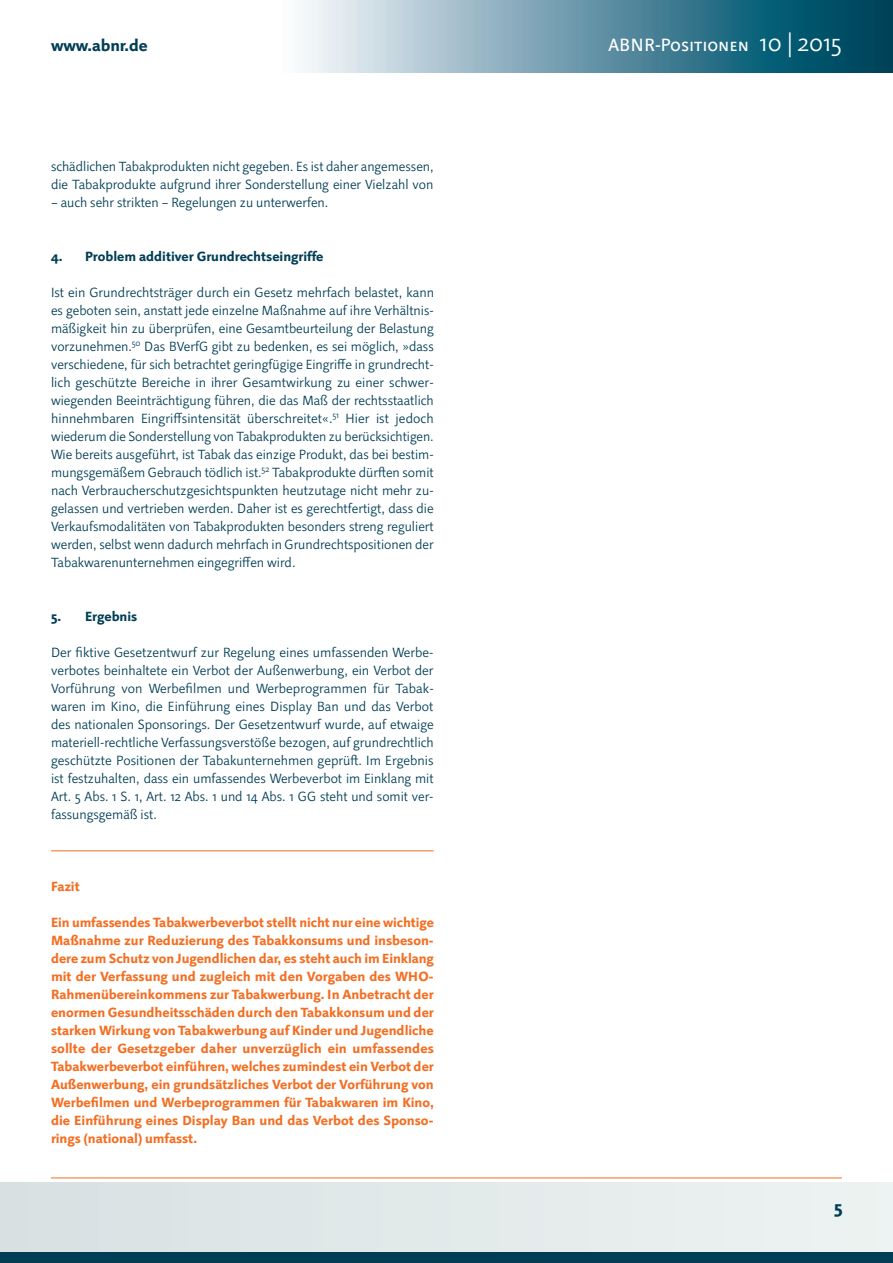
<style>
.page{position:relative;width:893px;height:1263px;background:#fff}
.page>*{position:absolute;margin:0;border:0;box-sizing:border-box;transform-origin:0 0}
.t1{font:18px "Projekt Kapitaelchen";letter-spacing:-.005em;color:#fff}
.t2{font:18px "Projekt Fett";color:#003e55}
.t3{font:16.5px "Projekt Fett";color:#003e55}
.t4{font:300 13.5px/18px "Projekt O";color:#003e55;text-align:justify}
.t5{font:13.5px/18px "Projekt Fett";color:#f36e21;text-align:justify}
.t6{font:13.5px "Projekt Fett";color:#003e55}
.s1{font-family:"Projekt O";font-weight:300;font-size:24.75px}
</style>
<div class="page">
<div style="left:0;top:1182px;width:893px;height:81px;background:#e2e9ea"></div>
<div style="left:0;top:1252px;width:893px;height:11px;background:#003e55"></div>
<svg style="left:302px;top:0;width:591px;height:72px;background:#6595a6"></svg>
<hr style="left:51px;top:1177px;width:791px;height:1px;background:#f36e21">
<hr style="left:51px;top:850px;width:383px;height:1px;background:#f36e21">
<p class="t3" style="left:51px;top:36px;width:98px">www.abnr.de</p>
<h1 class="t1" style="left:608px;top:35px;width:235px">ABNR-Positionen <span class="s1">10 | 2015</span></h1>
<p class="t4" style="left:51px;top:158px;width:384px">schädlichen Tabakprodukten nicht gegeben. Es ist daher angemessen, die Tabakprodukte aufgrund ihrer Sonderstellung einer Vielzahl von</p>
<p class="t4" style="left:51px;top:194px;width:279px">– auch sehr strikten – Regelungen zu unterwerfen.</p>
<p class="t6" style="left:51px;top:248px;width:274px">4. Problem additiver Grundrechtseingriffe</p>
<p class="t4" style="left:51px;top:284px;width:385px">Ist ein Grundrechtsträger durch ein Gesetz mehrfach belastet, kann es geboten sein, anstatt jede einzelne Maßnahme auf ihre Verhältnis&shy;mäßigkeit hin zu überprüfen, eine Gesamtbeurteilung der Belastung vorzunehmen.<sup>50</sup> Das BVerfG gibt zu bedenken, es sei möglich, »dass verschiedene, für sich betrachtet geringfügige Eingriffe in grundrecht&shy;lich geschützte Bereiche in ihrer Gesamtwirkung zu einer schwer&shy;wiegenden Beeinträchtigung führen, die das Maß der rechtsstaatlich hinnehmbaren Eingriffsintensität überschreitet«.<sup>51</sup> Hier ist jedoch wiederum die Sonderstellung von Tabakprodukten zu berücksichtigen.<br>Wie bereits ausgeführt, ist Tabak das einzige Produkt, das bei bestim&shy;mungsgemäßem Gebrauch tödlich ist.<sup>52</sup> Tabakprodukte dürften somit nach Verbraucherschutzgesichtspunkten heutzutage nicht mehr zu&shy;gelassen und vertrieben werden. Daher ist es gerechtfertigt, dass die Verkaufsmodalitäten von Tabakprodukten besonders streng reguliert werden, selbst wenn dadurch mehrfach in Grundrechtspositionen der Tabakwarenunternehmen eingegriffen wird.</p>
<p class="t6" style="left:51px;top:608px;width:88px">5. Ergebnis</p>
<p class="t4" style="left:51px;top:644px;width:384px">Der fiktive Gesetzentwurf zur Regelung eines umfassenden Werbe&shy;verbotes beinhaltete ein Verbot der Außenwerbung, ein Verbot der Vorführung von Werbefilmen und Werbeprogrammen für Tabak&shy;waren im Kino, die Einführung eines Display Ban und das Verbot des nationalen Sponsorings. Der Gesetzentwurf wurde, auf etwaige materiell-rechtliche Verfassungsverstöße bezogen, auf grundrechtlich geschützte Positionen der Tabakunternehmen geprüft. Im Ergebnis ist festzuhalten, dass ein umfassendes Werbeverbot im Einklang mit Art. 5 Abs. 1 S. 1, Art. 12 Abs. 1 und 14 Abs. 1 GG steht und somit ver&shy;fassungsgemäß ist.</p>
<p class="t5" style="left:51px;top:877px;width:30px">Fazit</p>
<p class="t5" style="left:51px;top:913px;width:384px">Ein umfassendes Tabakwerbeverbot stellt nicht nur eine wichtige Maßnahme zur Reduzierung des Tabakkonsums und insbeson&shy;dere zum Schutz von Jugendlichen dar, es steht auch im Einklang mit der Verfassung und zugleich mit den Vorgaben des WHO-Rahmenübereinkommens zur Tabakwerbung. In Anbetracht der enormen Gesundheitsschäden durch den Tabakkonsum und der starken Wirkung von Tabakwerbung auf Kinder und Jugendliche sollte der Gesetzgeber daher unverzüglich ein umfassendes Tabakwerbeverbot einführen, welches zumindest ein Verbot der Außenwerbung, ein grundsätzliches Verbot der Vorführung von Werbefilmen und Werbeprogrammen für Tabakwaren im Kino, die Einführung eines Display Ban und das Verbot des Sponso&shy;rings (national) umfasst.</p>
<h1 class="t2" style="left:834px;top:1196px;width:10px">5</h1>
</div>
